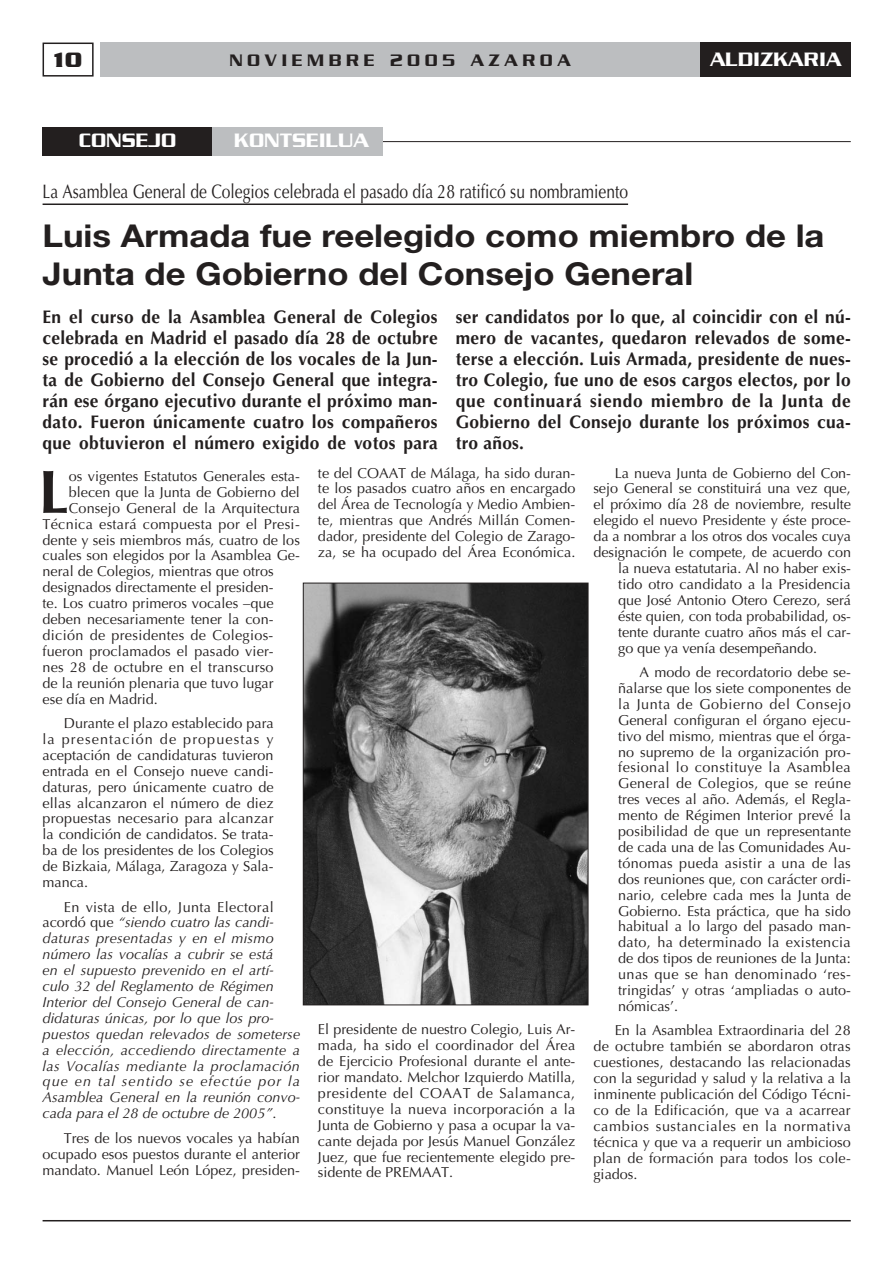
<style>
.page{position:relative;width:893px;height:1262px;background:#fff}
.page>*{position:absolute;margin:0;border:0;box-sizing:border-box;transform-origin:0 0}
.t1{font:700 61.05px "Optima";color:#231f1f}
.t2{font:700 31.5px/37.8px "Helvetica Neue";color:#231f1f;scale:1.1 1}
.t3{font:700 22.5px "Serpentine";color:#231f1f}
.t4{font:500 21px "Serpentine";color:#fff}
.t5{font:19.5px "Optima";color:#231f1f;scale:.8 1}
.t6{font:700 18.15px/21px "Optima";letter-spacing:.015em;color:#231f1f;text-align:justify;scale:.95 1}
.t7{font:500 18px "Serpentine";letter-spacing:.25em;color:#231f1f}
.t8{font:14.4px/15.9px "Optima";color:#231f1f;text-align:justify}
.t9{font:italic 14.4px/15.9px "Optima";letter-spacing:.005em;color:#231f1f}
.t10{font:14.4px "Optima";letter-spacing:.02em;color:#231f1f}
.s1{font-style:normal}
</style>
<div class="page">
<hr style="left:43px;top:1220px;width:807px;height:1px;background:#231f1f">
<div style="left:43px;top:43px;width:51px;height:34px;border:2px solid #231f1f"></div>
<div style="left:700px;top:43px;width:150px;height:34px;background:#231f1f"></div>
<div style="left:100px;top:43px;width:600px;height:34px;background:#bcbec0"></div>
<hr style="left:43px;top:203px;width:585px;height:2px;background:#231f1f">
<svg style="left:302px;top:141px;width:549px;height:864px"></svg>
<div style="left:43px;top:128px;width:170px;height:28px;background:#231f1f"></div>
<div style="left:213px;top:128px;width:170px;height:28px;background:#bcbec0"></div>
<h3 class="t3" style="left:54px;top:53px;width:30px">10</h3>
<p class="t7" style="left:229px;top:49px;width:343px">NOVIEMBRE 2005 AZAROA</p>
<h3 class="t4" style="left:710px;top:46px;width:133px">ALDIZKARIA</h3>
<h3 class="t4" style="left:79px;top:127px;width:99px">CONSEJO</h3>
<h3 class="t4" style="left:234px;top:127px;width:136px">KONTSEILUA</h3>
<h3 class="t5" style="left:43px;top:184px;width:733px">La Asamblea General de Colegios celebrada el pasado día 28 ratificó su nombramiento</h3>
<h2 class="t2" style="left:43px;top:220px;width:712px">Luis Armada fue reelegido como miembro de la<br>Junta de Gobierno del Consejo General</h2>
<p class="t6" style="left:43px;top:307px;width:417px">En el curso de la Asamblea General de Colegios celebrada en Madrid el pasado día 28 de octubre se procedió a la elección de los vocales de la Jun&shy;ta de Gobierno del Consejo General que integra&shy;rán ese órgano ejecutivo durante el próximo man&shy;dato. Fueron únicamente cuatro los compañeros que obtuvieron el número exigido de votos para</p>
<p class="t6" style="left:455px;top:307px;width:417px">ser candidatos por lo que, al coincidir con el nú&shy;mero de vacantes, quedaron relevados de some&shy;terse a elección. Luis Armada, presidente de nues&shy;tro Colegio, fue uno de esos cargos electos, por lo que continuará siendo miembro de la Junta de Gobierno del Consejo durante los próximos cua&shy;tro años.</p>
<h1 class="t1" style="left:38px;top:462px;width:32px">L</h1>
<p class="t8" style="left:69px;top:469px;width:232px">os vigentes Estatutos Generales esta-</p>
<p class="t8" style="left:318px;top:466px;width:259px">te del COAAT de Málaga, ha sido duran&shy;te los pasados cuatro años en encargado del Área de Tecnología y Medio Ambien&shy;te, mientras que Andrés Millán Comen&shy;dador, presidente del Colegio de Zarago&shy;za, se ha ocupado del Área Económica.</p>
<p class="t8" style="left:614px;top:466px;width:238px">La nueva Junta de Gobierno del Con-</p>
<p class="t8" style="left:593px;top:482px;width:259px">sejo General se constituirá una vez que,</p>
<p class="t8" style="left:593px;top:498px;width:259px">el próximo día 28 de noviembre, resulte</p>
<p class="t8" style="left:593px;top:514px;width:259px">elegido el nuevo Presidente y éste proce-</p>
<p class="t8" style="left:593px;top:530px;width:259px">da a nombrar a los otros dos vocales cuya</p>
<p class="t8" style="left:593px;top:545px;width:259px">designación le compete, de acuerdo con</p>
<p class="t8" style="left:618px;top:561px;width:234px">la nueva estatutaria. Al no haber exis-</p>
<p class="t8" style="left:618px;top:577px;width:234px">tido otro candidato a la Presidencia</p>
<p class="t8" style="left:618px;top:593px;width:234px">que José Antonio Otero Cerezo, será</p>
<p class="t8" style="left:618px;top:609px;width:234px">éste quien, con toda probabilidad, os-</p>
<p class="t8" style="left:618px;top:625px;width:234px">tente durante cuatro años más el car-</p>
<p class="t8" style="left:618px;top:641px;width:200px">go que ya venía desempeñando.</p>
<p class="t8" style="left:618px;top:665px;width:234px;text-indent:21px">A modo de recordatorio debe se&shy;ñalarse que los siete componentes de la Junta de Gobierno del Consejo General configuran el órgano ejecu&shy;tivo del mismo, mientras que el órga&shy;no supremo de la organización pro&shy;fesional lo constituye la Asamblea General de Colegios, que se reúne tres veces al año. Además, el Regla&shy;mento de Régimen Interior prevé la posibilidad de que un representante de cada una de las Comunidades Au&shy;tónomas pueda asistir a una de las dos reuniones que, con carácter ordi&shy;nario, celebre cada mes la Junta de Gobierno. Esta práctica, que ha sido habitual a lo largo del pasado man&shy;dato, ha determinado la existencia de dos tipos de reuniones de la Junta: unas que se han denominado ‘res&shy;tringidas’ y otras ‘ampliadas o auto&shy;nómicas’.</p>
<p class="t8" style="left:593px;top:1024px;width:259px;text-indent:21px">En la Asamblea Extraordinaria del 28 de octubre también se abordaron otras cuestiones, destacando las relacionadas con la seguridad y salud y la relativa a la inminente publicación del Código Técni&shy;co de la Edificación, que va a acarrear cambios sustanciales en la normativa técnica y que va a requerir un ambicioso plan de formación para todos los cole&shy;giados.</p>
<p class="t8" style="left:69px;top:485px;width:232px">blecen que la Junta de Gobierno del</p>
<p class="t8" style="left:69px;top:501px;width:233px">Consejo General de la Arquitectura</p>
<p class="t10" style="left:43px;top:518px;width:259px">Técnica estará compuesta por el Presi-</p>
<p class="t8" style="left:43px;top:533px;width:259px">dente y seis miembros más, cuatro de los</p>
<p class="t8" style="left:43px;top:549px;width:259px">cuales son elegidos por la Asamblea Ge-</p>
<p class="t8" style="left:43px;top:565px;width:233px">neral de Colegios, mientras que otros</p>
<p class="t8" style="left:43px;top:581px;width:233px">designados directamente el presiden-</p>
<p class="t8" style="left:43px;top:597px;width:232px">te. Los cuatro primeros vocales –que</p>
<p class="t8" style="left:43px;top:612px;width:232px">deben necesariamente tener la con-</p>
<p class="t10" style="left:43px;top:629px;width:232px">dición de presidentes de Colegios-</p>
<p class="t8" style="left:43px;top:644px;width:233px">fueron proclamados el pasado vier-</p>
<p class="t8" style="left:43px;top:660px;width:232px">nes 28 de octubre en el transcurso</p>
<p class="t8" style="left:43px;top:676px;width:232px">de la reunión plenaria que tuvo lugar</p>
<p class="t8" style="left:43px;top:692px;width:117px">ese día en Madrid.</p>
<p class="t8" style="left:43px;top:716px;width:233px;text-indent:21px">Durante el plazo establecido para la presentación de propuestas y aceptación de candidaturas tuvieron entrada en el Consejo nueve candi&shy;daturas, pero únicamente cuatro de ellas alcanzaron el número de diez propuestas necesario para alcanzar la condición de candidatos. Se trata&shy;ba de los presidentes de los Colegios de Bizkaia, Málaga, Zaragoza y Sala&shy;manca.</p>
<p class="t9" style="left:43px;top:899px;width:259px;text-indent:21px"><span class="s1">En vista de ello, Junta Electoral acordó que</span> “siendo cuatro las candi&shy;daturas presentadas y en el mismo número las vocalías a cubrir se está<br>en el supuesto prevenido en el artí&shy;culo 32 del Reglamento de Régimen Interior del Consejo General de can&shy;didaturas únicas, por lo que los pro&shy;puestos quedan relevados de someterse a elección, accediendo directamente a las Vocalías mediante la proclamación que en tal sentido se efectúe por la Asamblea General en la reunión convo&shy;cada para el 28 de octubre de 2005”<span class="s1">.</span></p>
<p class="t8" style="left:43px;top:1131px;width:259px;text-indent:21px">Tres de los nuevos vocales ya habían ocupado esos puestos durante el anterior mandato. Manuel León López, presiden-</p>
<p class="t8" style="left:318px;top:1022px;width:259px">El presidente de nuestro Colegio, Luis Ar&shy;mada, ha sido el coordinador del Área de Ejercicio Profesional durante el ante&shy;rior mandato. Melchor Izquierdo Matilla, presidente del COAAT de Salamanca, constituye la nueva incorporación a la Junta de Gobierno y pasa a ocupar la va&shy;cante dejada por Jesús Manuel González Juez, que fue recientemente elegido pre&shy;sidente de PREMAAT.</p>
</div>
